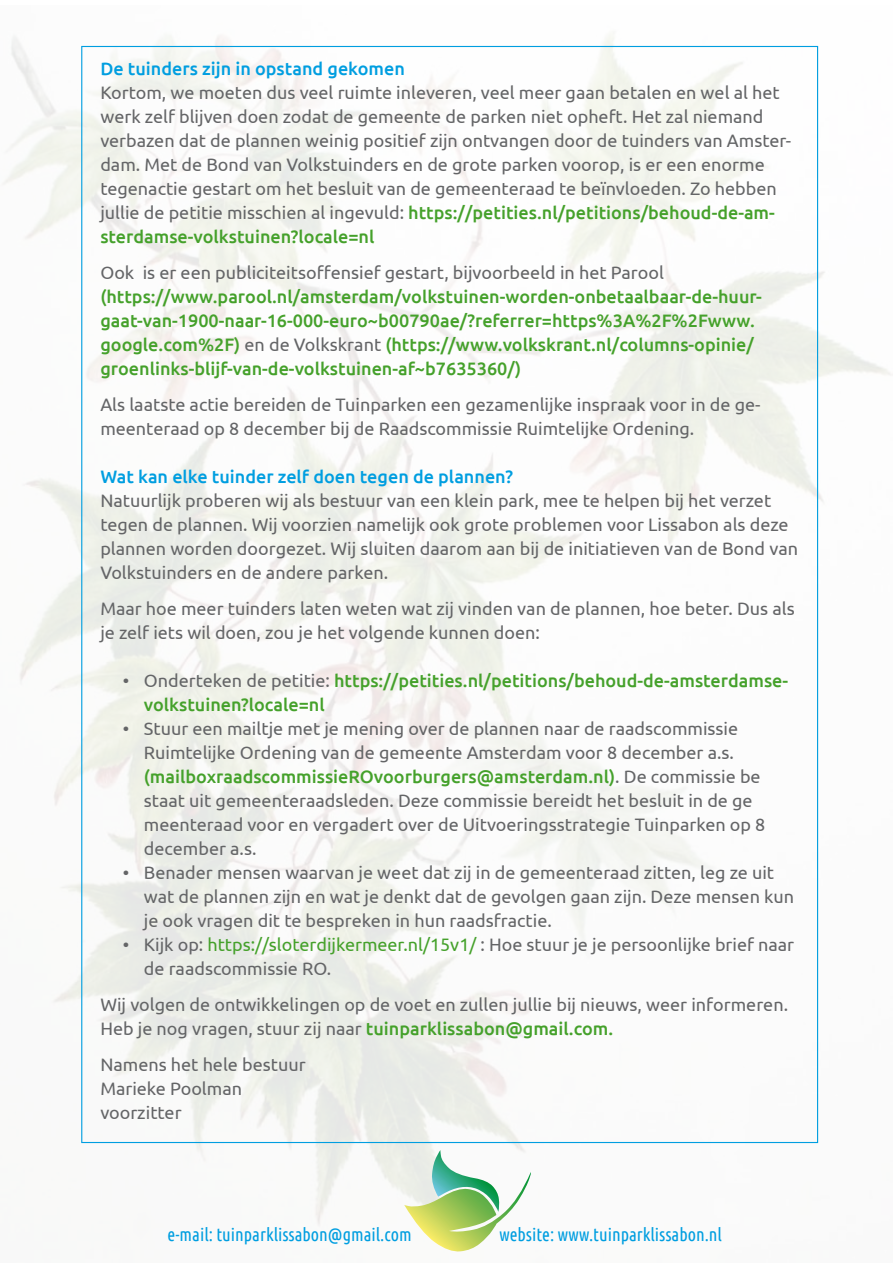
<style>
.page{position:relative;width:893px;height:1263px;background:#fff}
.page>*{position:absolute;margin:0;border:0;box-sizing:border-box;transform-origin:0 0}
.t1{font:18px/24px "Ubuntu";color:#646567}
.t2{font:500 18px/24px "Ubuntu";color:#45a12b}
.t3{font:500 18px "Ubuntu";color:#009ee0}
.t4{font:18px "Ubuntu Condensed";color:#009ee0}
.s1{font-weight:500;color:#45a12b}
.s2{font-weight:400;color:#646567}
.s3{color:#45a12b}
</style>
<div class="page">
<svg style="left:404px;top:1150px;width:127px;height:102px"></svg>
<p class="t3" style="left:100px;top:57px;width:306px">De tuinders zijn in opstand gekomen</p>
<p class="t1" style="left:100px;top:80px;width:692px">Kortom, we moeten dus veel ruimte inleveren, veel meer gaan betalen en wel al het werk zelf blijven doen zodat de gemeente de parken niet opheft. Het zal niemand verbazen dat de plannen weinig positief zijn ontvangen door de tuinders van Amster&shy;dam. Met de Bond van Volkstuinders en de grote parken voorop, is er een enorme tegenactie gestart om het besluit van de gemeenteraad te beïnvloeden. Zo hebben jullie de petitie misschien al ingevuld: <span class="s1">https://petities.nl/petitions/behoud-de-am&shy;sterdamse-volkstuinen?locale=nl</span></p>
<p class="t1" style="left:100px;top:260px;width:565px">Ook is er een publiciteitsoffensief gestart, bijvoorbeeld in het Parool</p>
<p class="t2" style="left:100px;top:284px;width:663px">(https://www.parool.nl/amsterdam/volkstuinen-worden-onbetaalbaar-de-huur&shy;gaat-van-1900-naar-16-000-euro~b00790ae/?referrer=https%3A%2F%2Fwww. google.com%2F) <span class="s2">en de Volkskrant</span> (https://www.volkskrant.nl/columns-opinie/ groenlinks-blijf-van-de-volkstuinen-af~b7635360/)</p>
<p class="t1" style="left:100px;top:392px;width:662px">Als laatste actie bereiden de Tuinparken een gezamenlijke inspraak voor in de ge&shy;meenteraad op 8 december bij de Raadscommissie Ruimtelijke Ordening.</p>
<p class="t3" style="left:100px;top:465px;width:414px">Wat kan elke tuinder zelf doen tegen de plannen?</p>
<p class="t1" style="left:100px;top:488px;width:699px">Natuurlijk proberen wij als bestuur van een klein park, mee te helpen bij het verzet tegen de plannen. Wij voorzien namelijk ook grote problemen voor Lissabon als deze plannen worden doorgezet. Wij sluiten daarom aan bij de initiatieven van de Bond van Volkstuinders en de andere parken.</p>
<p class="t1" style="left:100px;top:596px;width:696px">Maar hoe meer tuinders laten weten wat zij vinden van de plannen, hoe beter. Dus als je zelf iets wil doen, zou je het volgende kunnen doen:</p>
<p class="t2" style="left:144px;top:668px;width:646px;text-indent:-21px"><span class="s2">• Onderteken de petitie:</span> https://petities.nl/petitions/behoud-de-amsterdamse&shy;volkstuinen?locale=nl</p>
<p class="t1" style="left:144px;top:716px;width:623px;text-indent:-21px">• Stuur een mailtje met je mening over de plannen naar de raadscommissie Ruimtelijke Ordening van de gemeente Amsterdam voor 8 december a.s. <span class="s1">(mailboxraadscommissieROvoorburgers@amsterdam.nl)</span>. De commissie be staat uit gemeenteraadsleden. Deze commissie bereidt het besluit in de ge meenteraad voor en vergadert over de Uitvoeringsstrategie Tuinparken op 8 december a.s.</p>
<p class="t1" style="left:144px;top:860px;width:652px;text-indent:-21px">• Benader mensen waarvan je weet dat zij in de gemeenteraad zitten, leg ze uit wat de plannen zijn en wat je denkt dat de gevolgen gaan zijn. Deze mensen kun je ook vragen dit te bespreken in hun raadsfractie.</p>
<p class="t1" style="left:144px;top:932px;width:652px;text-indent:-21px">• Kijk op: <span class="s3">https://sloterdijkermeer.nl/15v1/</span> : Hoe stuur je je persoonlijke brief naar de raadscommissie RO.</p>
<p class="t1" style="left:100px;top:992px;width:689px">Wij volgen de ontwikkelingen op de voet en zullen jullie bij nieuws, weer informeren.<br>Heb je nog vragen, stuur zij naar <span class="s1">tuinparklissabon@gmail.com.</span></p>
<p class="t1" style="left:100px;top:1052px;width:207px">Namens het hele bestuur<br>Marieke Poolman voorzitter</p>
<p class="t4" style="left:168px;top:1223px;width:246px">e-mail: tuinparklissabon@gmail.com</p>
<p class="t4" style="left:499px;top:1223px;width:224px">website: www.tuinparklissabon.nl</p>
</div>
